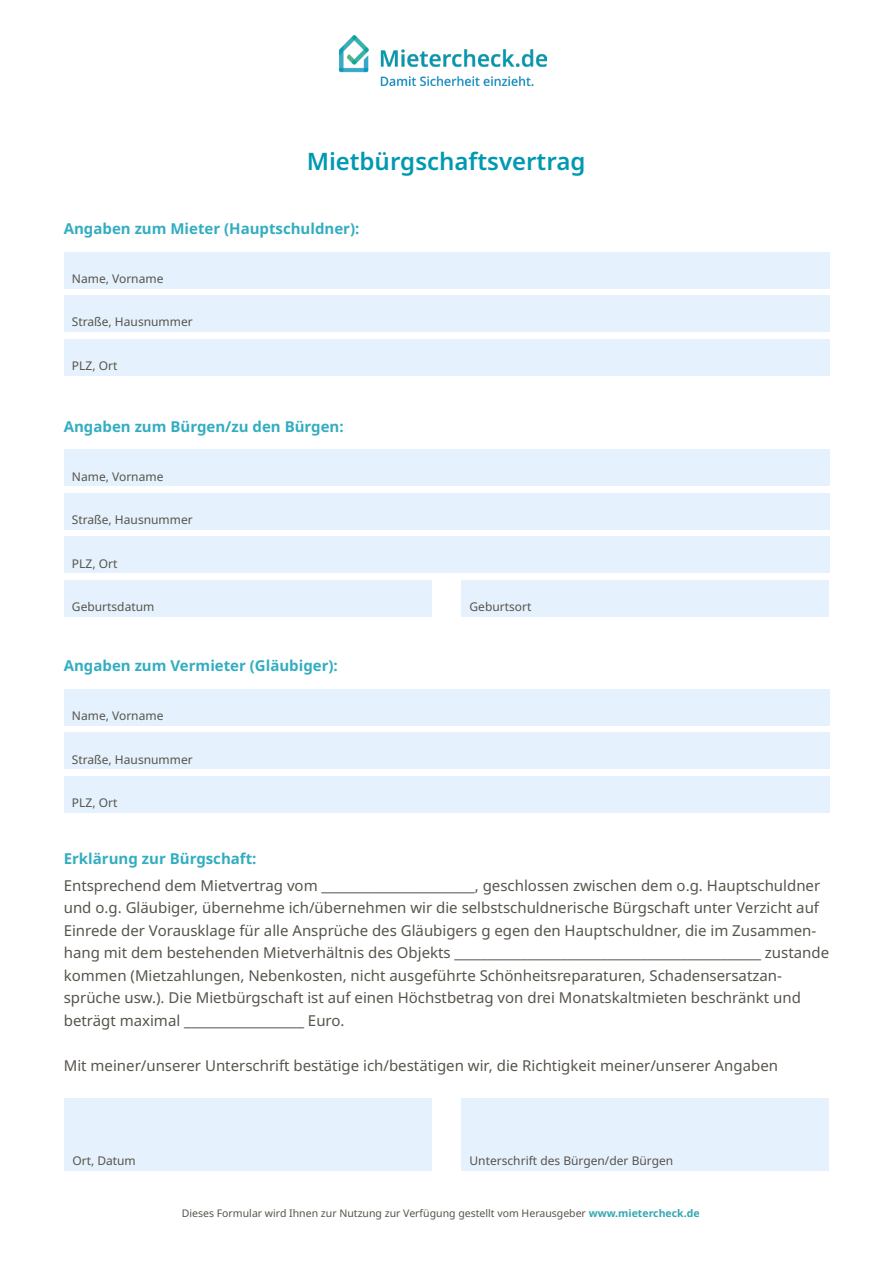
<style>
.page{position:relative;width:893px;height:1263px;background:#fff}
.page>*{position:absolute;margin:0;border:0;box-sizing:border-box;transform-origin:0 0}
.t1{font:600 24px "Noto Sans";color:#0099b1}
.t2{font:15px/22.5px "Noto Sans";color:#57544b}
.t3{font:700 15px "Noto Sans";color:#33adc1}
.t4{font:12px "Noto Sans";color:#57544b}
.t5{font:10.5px "Noto Sans";color:#57544b}
.s1{font-weight:700;color:#33a7b2}
</style>
<div class="page">
<img style="left:339px;top:36px;width:208px;height:50px">
<div style="left:64px;top:252px;width:765px;height:36px;background:#e5f1fc"></div>
<div style="left:64px;top:296px;width:765px;height:36px;background:#e5f1fc"></div>
<div style="left:64px;top:339px;width:765px;height:36px;background:#e5f1fc"></div>
<div style="left:64px;top:689px;width:765px;height:36px;background:#e5f1fc"></div>
<div style="left:64px;top:733px;width:765px;height:36px;background:#e5f1fc"></div>
<div style="left:64px;top:776px;width:765px;height:36px;background:#e5f1fc"></div>
<div style="left:64px;top:450px;width:765px;height:36px;background:#e5f1fc"></div>
<div style="left:64px;top:493px;width:765px;height:36px;background:#e5f1fc"></div>
<div style="left:64px;top:537px;width:765px;height:36px;background:#e5f1fc"></div>
<div style="left:64px;top:580px;width:368px;height:36px;background:#e5f1fc"></div>
<div style="left:461px;top:580px;width:368px;height:36px;background:#e5f1fc"></div>
<div style="left:64px;top:1098px;width:368px;height:72px;background:#e5f1fc"></div>
<div style="left:461px;top:1098px;width:368px;height:72px;background:#e5f1fc"></div>
<h1 class="t1" style="left:307px;top:145px;width:280px">Mietbürgschaftsvertrag</h1>
<p class="t3" style="left:64px;top:218px;width:297px">Angaben zum Mieter (Hauptschuldner):</p>
<p class="t4" style="left:72px;top:270px;width:93px">Name, Vorname</p>
<p class="t4" style="left:72px;top:314px;width:122px">Straße, Hausnummer</p>
<p class="t4" style="left:72px;top:357px;width:47px">PLZ, Ort</p>
<p class="t3" style="left:64px;top:416px;width:281px">Angaben zum Bürgen/zu den Bürgen:</p>
<p class="t4" style="left:72px;top:468px;width:93px">Name, Vorname</p>
<p class="t4" style="left:72px;top:511px;width:122px">Straße, Hausnummer</p>
<p class="t4" style="left:72px;top:555px;width:47px">PLZ, Ort</p>
<p class="t4" style="left:72px;top:598px;width:84px">Geburtsdatum</p>
<p class="t4" style="left:469px;top:598px;width:63px">Geburtsort</p>
<p class="t3" style="left:64px;top:655px;width:276px">Angaben zum Vermieter (Gläubiger):</p>
<p class="t4" style="left:72px;top:707px;width:93px">Name, Vorname</p>
<p class="t4" style="left:72px;top:751px;width:122px">Straße, Hausnummer</p>
<p class="t4" style="left:72px;top:794px;width:47px">PLZ, Ort</p>
<p class="t3" style="left:64px;top:848px;width:194px">Erklärung zur Bürgschaft:</p>
<p class="t2" style="left:64px;top:874px;width:767px">Entsprechend dem Mietvertrag vom _______________________, geschlossen zwischen dem o.g. Hauptschuldner und o.g. Gläubiger, übernehme ich/übernehmen wir die selbstschuldnerische Bürgschaft unter Verzicht auf Einrede der Vorausklage für alle Ansprüche des Gläubigers g egen den Hauptschuldner, die im Zusammen&shy;hang mit dem bestehenden Mietverhältnis des Objekts ______________________________________________ zustande kommen (Mietzahlungen, Nebenkosten, nicht ausgeführte Schönheitsreparaturen, Schadensersatzan&shy;sprüche usw.). Die Mietbürgschaft ist auf einen Höchstbetrag von drei Monatskaltmieten beschränkt und beträgt maximal __________________ Euro.</p>
<p class="t2" style="left:64px;top:1054px;width:716px">Mit meiner/unserer Unterschrift bestätige ich/bestätigen wir, die Richtigkeit meiner/unserer Angaben</p>
<p class="t4" style="left:72px;top:1152px;width:65px">Ort, Datum</p>
<p class="t4" style="left:470px;top:1152px;width:205px">Unterschrift des Bürgen/der Bürgen</p>
<p class="t5" style="left:182px;top:1206px;width:519px">Dieses Formular wird Ihnen zur Nutzung zur Verfügung gestellt vom Herausgeber <span class="s1">www.mietercheck.de</span></p>
</div>
